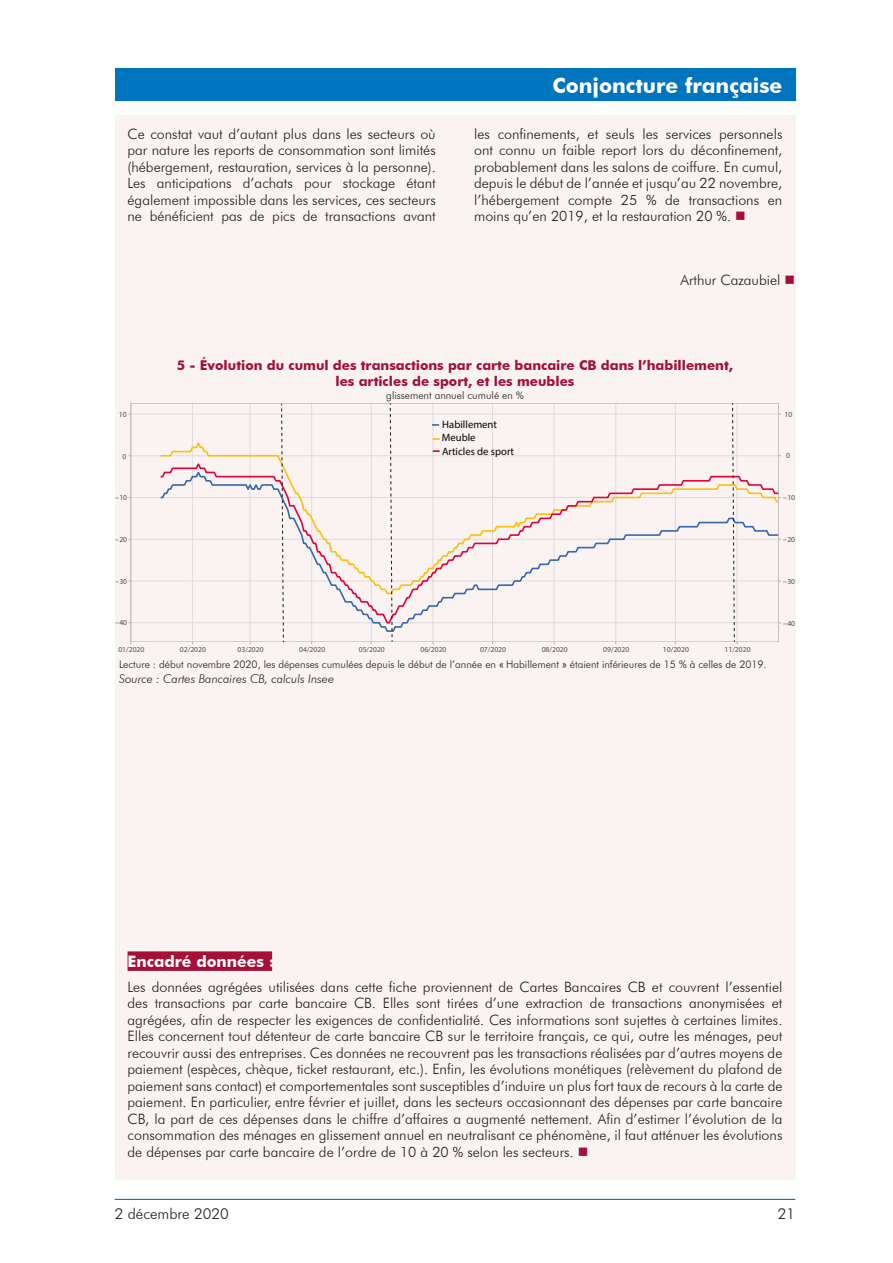
<style>
.page{position:relative;width:893px;height:1263px;background:#fff}
.page>*{position:absolute;margin:0;border:0;box-sizing:border-box;transform-origin:0 0}
.t1{font:700 21px "Futura BT";color:#fff}
.t2{font:700 15.75px "Futura BT";color:#fff}
.t3{font:300 15px "Futura BT";color:#1d1d1b}
.t4{font:300 14.25px/16.5px "Futura BT";color:#1d1d1b;text-align:justify}
.t5{font:700 13.5px/16.2px "Futura BT";color:#a60f36;text-align:center}
.t6{font:italic 300 12px "Futura BT";color:#1d1d1b}
.t7{font:10.65px/13.6px "Helvetica";color:#020203}
.t8{font:300 10.5px "Futura BT";color:#1d1d1b}
.t9{font:7.65px "Helvetica";color:#4e4e4e}
.s1{color:#a60f36}
.s2{font-family:"Arial Narrow";font-weight:400}
</style>
<div class="page">
<div style="left:115px;top:69px;width:680px;height:32px;background:#0075bf"></div>
<hr style="left:115px;top:1199px;width:680px;height:1px;background:#0075bf">
<div style="left:115px;top:115px;width:680px;height:1064px;background:#faf3f2"></div>
<div style="left:128px;top:951px;width:144px;height:20px;background:#a60f36"></div>
<hr style="left:675px;top:403px;width:1px;height:239px;background:#ddd">
<hr style="left:615px;top:403px;width:1px;height:239px;background:#ddd">
<hr style="left:554px;top:403px;width:1px;height:239px;background:#ddd">
<hr style="left:492px;top:403px;width:1px;height:239px;background:#ddd">
<hr style="left:433px;top:403px;width:1px;height:239px;background:#ddd">
<hr style="left:371px;top:403px;width:1px;height:239px;background:#ddd">
<hr style="left:311px;top:403px;width:1px;height:239px;background:#ddd">
<hr style="left:250px;top:403px;width:1px;height:239px;background:#ddd">
<hr style="left:192px;top:403px;width:1px;height:239px;background:#ddd">
<hr style="left:131px;top:414px;width:648px;height:1px;background:#ddd">
<hr style="left:131px;top:455px;width:648px;height:1px;background:#ddd">
<hr style="left:131px;top:497px;width:648px;height:1px;background:#ddd">
<hr style="left:131px;top:539px;width:648px;height:1px;background:#ddd">
<hr style="left:131px;top:581px;width:648px;height:1px;background:#ddd">
<hr style="left:131px;top:622px;width:648px;height:1px;background:#ddd">
<svg style="left:160px;top:439px;width:515px;height:21px"></svg>
<svg style="left:159px;top:460px;width:618px;height:165px"></svg>
<div style="left:131px;top:403px;width:648px;height:239px;border:1px solid #b4b3b3"></div>
<svg style="left:432px;top:424px;width:7px;height:2px"></svg>
<svg style="left:433px;top:438px;width:7px;height:2px"></svg>
<svg style="left:433px;top:450px;width:7px;height:2px"></svg>
<svg style="left:281px;top:404px;width:3px;height:238px"></svg>
<svg style="left:390px;top:403px;width:3px;height:239px"></svg>
<svg style="left:732px;top:403px;width:6px;height:241px"></svg>
<h1 class="t1" style="left:553px;top:73px;width:231px">Conjoncture française</h1>
<p class="t4" style="left:128px;top:125px;width:310px">Ce constat vaut d’autant plus dans les secteurs où par nature les reports de consommation sont limités (hébergement, restauration, services à la personne).<br>Les anticipations d’achats pour stockage étant également impossible dans les services, ces secteurs ne bénéficient pas de pics de transactions avant</p>
<p class="t4" style="left:474px;top:125px;width:310px">les confinements, et seuls les services personnels ont connu un faible report lors du déconfinement, probablement dans les salons de coiffure. En cumul, depuis le début de l’année et jusqu’au 22 novembre, l’hébergement compte 25 % de transactions en moins qu’en 2019, et la restauration 20 %. <span class="s1">■</span></p>
<p class="t4" style="left:680px;top:272px;width:116px">Arthur Cazaubiel <span class="s1">■</span></p>
<p class="t9" style="left:119px;top:409px;width:9px">10</p>
<p class="t9" style="left:122px;top:451px;width:5px">0</p>
<p class="t9" style="left:115px;top:493px;width:14px">−10</p>
<p class="t9" style="left:115px;top:535px;width:14px">−20</p>
<p class="t9" style="left:115px;top:576px;width:14px">−30</p>
<p class="t9" style="left:115px;top:618px;width:14px">−40</p>
<p class="t5" style="left:177px;top:357px;width:558px">5 - Évolution du cumul des transactions par carte bancaire CB dans l’habillement, les articles de sport, et les meubles</p>
<p class="t8" style="left:386px;top:388px;width:139px">glissement annuel cumulé en %</p>
<p class="t7" style="left:442px;top:417px;width:74px">Habillement<br>Meuble<br>Articles de sport</p>
<p class="t9" style="left:118px;top:644px;width:28px">01/2020</p>
<p class="t9" style="left:180px;top:644px;width:28px">02/2020</p>
<p class="t9" style="left:238px;top:644px;width:28px">03/2020</p>
<p class="t9" style="left:299px;top:644px;width:28px">04/2020</p>
<p class="t9" style="left:359px;top:644px;width:28px">05/2020</p>
<p class="t9" style="left:420px;top:644px;width:28px">06/2020</p>
<p class="t9" style="left:480px;top:644px;width:28px">07/2020</p>
<p class="t9" style="left:542px;top:644px;width:28px">08/2020</p>
<p class="t9" style="left:603px;top:644px;width:28px">09/2020</p>
<p class="t9" style="left:663px;top:644px;width:28px">10/2020</p>
<p class="t9" style="left:724px;top:644px;width:28px">11/2020</p>
<p class="t8" style="left:119px;top:658px;width:649px">Lecture : début novembre 2020, les dépenses cumulées depuis le début de l’année en <span class="s2">«</span> Habillement <span class="s2">»</span> étaient inférieures de 15 % à celles de 2019.</p>
<p class="t6" style="left:119px;top:671px;width:217px">Source : Cartes Bancaires CB, calculs Insee</p>
<p class="t9" style="left:784px;top:409px;width:9px">10</p>
<p class="t9" style="left:786px;top:451px;width:5px">0</p>
<p class="t9" style="left:783px;top:493px;width:14px">−10</p>
<p class="t9" style="left:783px;top:535px;width:14px">−20</p>
<p class="t9" style="left:783px;top:576px;width:14px">−30</p>
<p class="t9" style="left:783px;top:618px;width:14px">−40</p>
<p class="t2" style="left:128px;top:951px;width:148px">Encadré données :</p>
<p class="t4" style="left:128px;top:978px;width:656px">Les données agrégées utilisées dans cette fiche proviennent de Cartes Bancaires CB et couvrent l’essentiel des transactions par carte bancaire CB. Elles sont tirées d’une extraction de transactions anonymisées et agrégées, afin de respecter les exigences de confidentialité. Ces informations sont sujettes à certaines limites.<br>Elles concernent tout détenteur de carte bancaire CB sur le territoire français, ce qui, outre les ménages, peut recouvrir aussi des entreprises. Ces données ne recouvrent pas les transactions réalisées par d’autres moyens de paiement (espèces, chèque, ticket restaurant, etc.). Enfin, les évolutions monétiques (relèvement du plafond de paiement sans contact) et comportementales sont susceptibles d’induire un plus fort taux de recours à la carte de paiement. En particulier, entre février et juillet, dans les secteurs occasionnant des dépenses par carte bancaire CB, la part de ces dépenses dans le chiffre d’affaires a augmenté nettement. Afin d’estimer l’évolution de la consommation des ménages en glissement annuel en neutralisant ce phénomène, il faut atténuer les évolutions de dépenses par carte bancaire de l’ordre de 10 à 20 % selon les secteurs. <span class="s1">■</span></p>
<p class="t3" style="left:115px;top:1205px;width:115px">2 décembre 2020</p>
<p class="t3" style="left:778px;top:1205px;width:19px">21</p>
</div>
